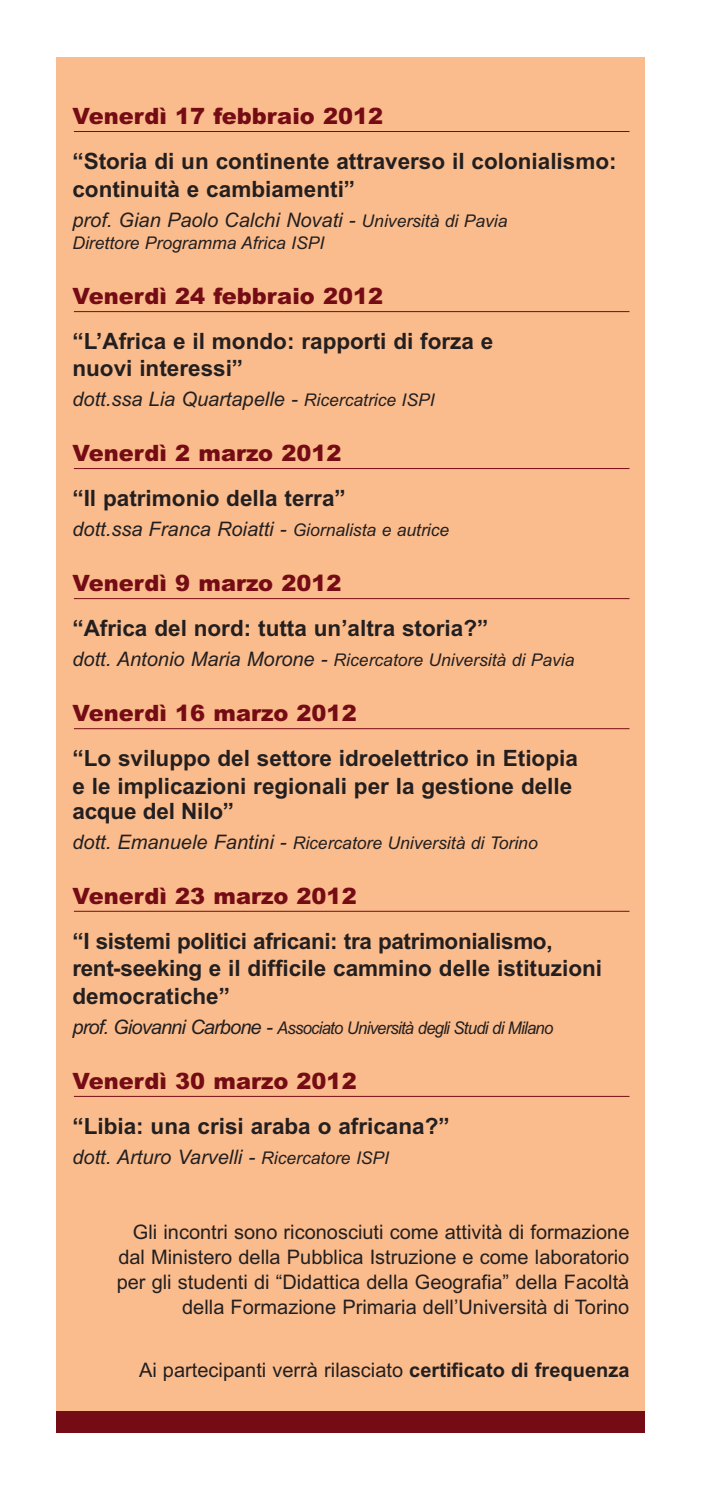
<style>
.page{position:relative;width:702px;height:1489px;background:#fff}
.page>*{position:absolute;margin:0;border:0;box-sizing:border-box;transform-origin:0 0}
.t1{font:700 22.5px/27.5px "Arial";color:#231f20}
.t2{font:900 22.5px "Arial";color:#750c15}
.t3{font:20px/25px "Arial";color:#231f20;text-align:right}
.t4{font:italic 20px "Arial";color:#231f20}
.t5{font:italic 17.5px "Arial";color:#231f20}
.t6{font:italic 17.5px "Arial";letter-spacing:-.045em;color:#231f20;scale:.95 1}
.s1{font-size:17.5px}
.s2{font-size:20px}
.s3{font-weight:700}
</style>
<div class="page">
<div style="left:57px;top:57px;width:588px;height:1374px;background:#fabc8d"></div>
<div style="left:57px;top:1410px;width:588px;height:21px;background:#750c15"></div>
<hr style="left:74px;top:131px;width:555px;height:1px;background:#750c15">
<hr style="left:74px;top:311px;width:555px;height:1px;background:#750c15">
<hr style="left:74px;top:468px;width:555px;height:1px;background:#750c15">
<hr style="left:74px;top:598px;width:555px;height:1px;background:#750c15">
<hr style="left:74px;top:728px;width:555px;height:1px;background:#750c15">
<hr style="left:74px;top:910px;width:555px;height:1px;background:#750c15">
<hr style="left:74px;top:1095px;width:555px;height:1px;background:#750c15">
<p class="t2" style="left:72px;top:103px;width:312px">Venerdì 17 febbraio 2012</p>
<p class="t1" style="left:72px;top:150px;width:545px">“Storia di un continente attraverso il colonialismo: continuità e cambiamenti”</p>
<p class="t4" style="left:72px;top:212px;width:436px">prof. Gian Paolo Calchi Novati - <span class="s1">Università di Pavia</span></p>
<p class="t5" style="left:72px;top:236px;width:253px">Direttore Programma Africa ISPI</p>
<p class="t2" style="left:72px;top:283px;width:312px">Venerdì 24 febbraio 2012</p>
<p class="t1" style="left:72px;top:330px;width:422px;line-height:26.8px">“L’Africa e il mondo: rapporti di forza e nuovi interessi”</p>
<p class="t4" style="left:72px;top:392px;width:364px">dott.ssa Lia Quartapelle - <span class="s1">Ricercatrice ISPI</span></p>
<p class="t2" style="left:72px;top:440px;width:271px">Venerdì 2 marzo 2012</p>
<p class="t1" style="left:72px;top:486px;width:275px">“Il patrimonio della terra”</p>
<p class="t4" style="left:72px;top:522px;width:378px">dott.ssa Franca Roiatti - <span class="s1">Giornalista e autrice</span></p>
<p class="t2" style="left:72px;top:570px;width:271px">Venerdì 9 marzo 2012</p>
<p class="t1" style="left:72px;top:616px;width:417px">“Africa del nord: tutta un’altra storia?”</p>
<p class="t5" style="left:72px;top:653px;width:503px"><span class="s2">dott. Antonio Maria Morone -</span> Ricercatore Università di Pavia</p>
<p class="t2" style="left:72px;top:700px;width:286px">Venerdì 16 marzo 2012</p>
<p class="t1" style="left:72px;top:746px;width:507px">“Lo sviluppo del settore idroelettrico in Etiopia e le implicazioni regionali per la gestione delle</p>
<p class="t1" style="left:72px;top:799px;width:163px">acque del Nilo”</p>
<p class="t5" style="left:72px;top:836px;width:467px"><span class="s2">dott. Emanuele Fantini -</span> Ricercatore Università di Torino</p>
<p class="t2" style="left:72px;top:882px;width:286px">Venerdì 23 marzo 2012</p>
<p class="t1" style="left:72px;top:929px;width:531px">“I sistemi politici africani: tra patrimonialismo, rent-seeking e il difficile cammino delle istituzioni democratiche”</p>
<p class="t6" style="left:72px;top:1021px;width:507px"><span class="s2">prof. Giovanni Carbone -</span> Associato Università degli Studi di Milano</p>
<p class="t2" style="left:72px;top:1067px;width:286px">Venerdì 30 marzo 2012</p>
<p class="t1" style="left:72px;top:1114px;width:379px">“Libia: una crisi araba o africana?”</p>
<p class="t4" style="left:72px;top:1149px;width:318px">dott. Arturo Varvelli - <span class="s1">Ricercatore ISPI</span></p>
<p class="t3" style="left:117px;top:1221px;width:514px">Gli incontri sono riconosciuti come attività di formazione dal Ministero della Pubblica Istruzione e come laboratorio per gli studenti di “Didattica della Geografia” della Facoltà della Formazione Primaria dell’Università di Torino</p>
<p class="t3" style="left:139px;top:1358px;width:492px">Ai partecipanti verrà rilasciato <span class="s3">certificato di frequenza</span></p>
</div>
